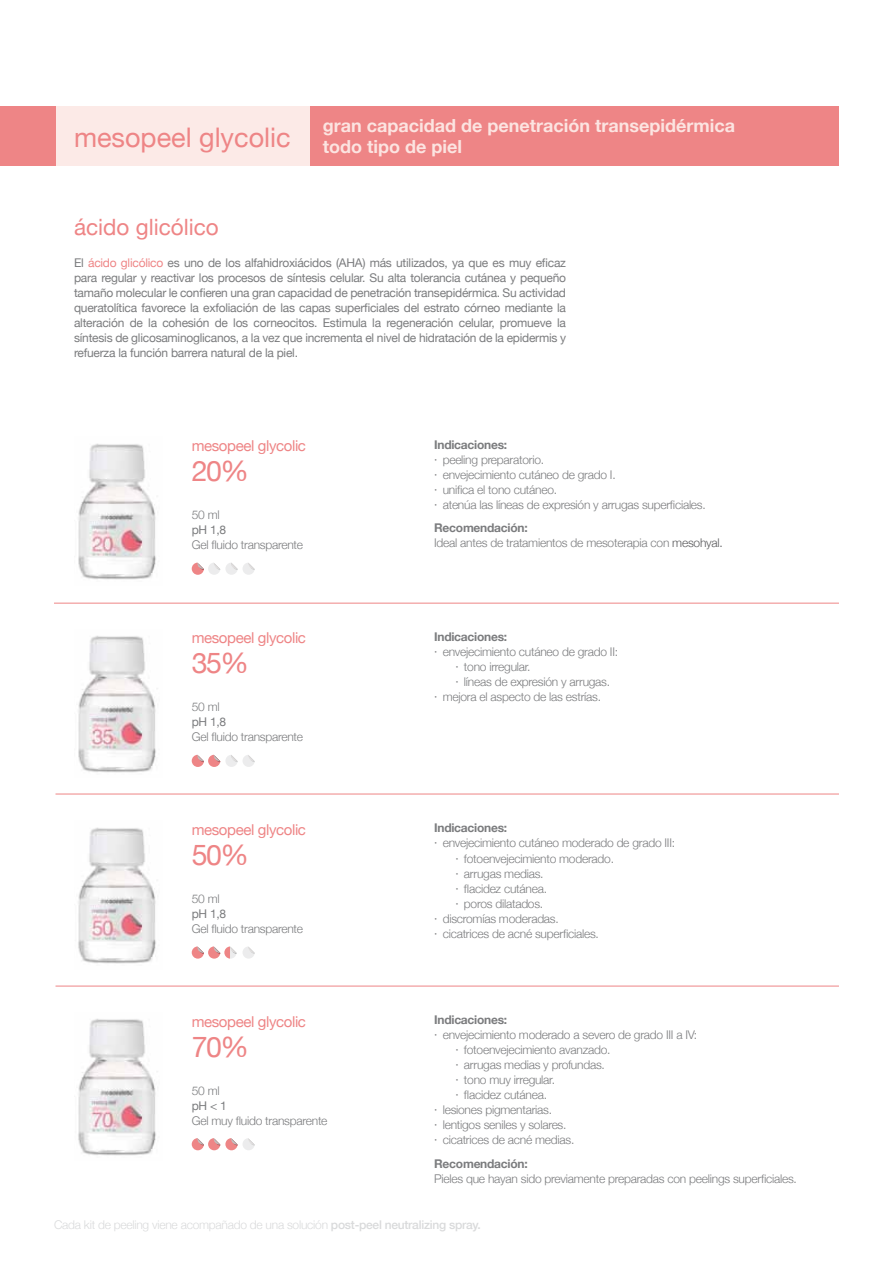
<style>
.page{position:relative;width:893px;height:1263px;background:#fff}
.page>*{position:absolute;margin:0;border:0;box-sizing:border-box;transform-origin:0 0}
.t1{font:28.5px "Helvetica Neue";letter-spacing:-.05em;color:#ee8586}
.t2{font:27px "Helvetica Neue";color:#ee8586}
.t3{font:22.5px "Helvetica Neue";color:#ee8586}
.t4{font:700 18px/21px "Helvetica Neue";color:#fce4e1}
.t5{font:15px "Helvetica Neue";letter-spacing:-.025em;color:#ee8586}
.t6{font:300 12px/15px "Helvetica Neue";letter-spacing:-.02em;color:#7b7c7e}
.t7{font:12px/15px "Helvetica Neue";letter-spacing:-.02em;color:#7b7c7e;text-align:justify}
.t8{font:300 12px "Helvetica Neue";letter-spacing:-.02em;color:#d9dadb}
.t9{font:700 12px "Helvetica Neue";letter-spacing:-.02em;color:#7b7c7e}
.s1{color:#ee8586}
.s2{font-weight:700}
.s3{font-family:"Helvetica";font-weight:400}
.s4{color:#58585a}
.s5{font-weight:500}
</style>
<div class="page">
<div style="left:54px;top:106px;width:266px;height:60px;background:#fceae7"></div>
<div style="left:0;top:106px;width:56px;height:60px;background:#ee8586"></div>
<div style="left:310px;top:106px;width:529px;height:60px;background:#ee8586"></div>
<img style="left:78px;top:636px;width:80px;height:137px">
<hr style="left:54px;top:603px;width:785px;height:1px;background:#ee8586">
<hr style="left:56px;top:794px;width:783px;height:1px;background:#ee8586">
<hr style="left:56px;top:986px;width:783px;height:1px;background:#ee8586">
<img style="left:78px;top:443px;width:78px;height:137px">
<img style="left:78px;top:827px;width:78px;height:137px">
<img style="left:78px;top:1019px;width:80px;height:137px">
<svg style="left:192px;top:755px;width:63px;height:12px"></svg>
<svg style="left:192px;top:563px;width:63px;height:12px"></svg>
<svg style="left:192px;top:946px;width:63px;height:13px"></svg>
<svg style="left:192px;top:1138px;width:63px;height:12px"></svg>
<h2 class="t2" style="left:74px;top:121px;width:218px">mesopeel glycolic</h2>
<h3 class="t4" style="left:323px;top:114px;width:414px">gran capacidad de penetración transepidérmica todo tipo de piel</h3>
<h3 class="t3" style="left:74px;top:214px;width:146px">ácido glicólico</h3>
<p class="t7" style="left:74px;top:255px;width:493px">El <span class="s1">ácido glicólico</span> es uno de los alfahidroxiácidos (AHA) más utilizados, ya que es muy eficaz para regular y reactivar los procesos de síntesis celular. Su alta tolerancia cutánea y pequeño tamaño molecular le confieren una gran capacidad de penetración transepidérmica. Su actividad queratolítica favorece la exfoliación de las capas superficiales del estrato córneo mediante la alteración de la cohesión de los corneocitos. Estimula la regeneración celular, promueve la síntesis de glicosaminoglicanos, a la vez que incrementa el nivel de hidratación de la epidermis y refuerza la función barrera natural de la piel.</p>
<p class="t5" style="left:192px;top:437px;width:116px">mesopeel glycolic</p>
<h1 class="t1" style="left:192px;top:454px;width:59px">20%</h1>
<p class="t6" style="left:192px;top:507px;width:29px">50 ml</p>
<p class="t7" style="left:192px;top:522px;width:36px">pH 1,8</p>
<p class="t6" style="left:192px;top:537px;width:113px">Gel fluido transparente</p>
<p class="t5" style="left:192px;top:629px;width:116px">mesopeel glycolic</p>
<h1 class="t1" style="left:192px;top:646px;width:59px">35%</h1>
<p class="t6" style="left:192px;top:699px;width:29px">50 ml</p>
<p class="t7" style="left:192px;top:714px;width:36px">pH 1,8</p>
<p class="t6" style="left:192px;top:729px;width:113px">Gel fluido transparente</p>
<p class="t5" style="left:192px;top:821px;width:116px">mesopeel glycolic</p>
<h1 class="t1" style="left:192px;top:838px;width:59px">50%</h1>
<p class="t6" style="left:192px;top:891px;width:29px">50 ml</p>
<p class="t7" style="left:192px;top:906px;width:36px">pH 1,8</p>
<p class="t6" style="left:192px;top:921px;width:113px">Gel fluido transparente</p>
<p class="t5" style="left:192px;top:1012px;width:116px">mesopeel glycolic</p>
<h1 class="t1" style="left:192px;top:1029px;width:59px">70%</h1>
<p class="t6" style="left:192px;top:1082px;width:29px">50 ml</p>
<p class="t7" style="left:192px;top:1098px;width:37px">pH &lt; 1</p>
<p class="t6" style="left:192px;top:1112px;width:137px">Gel muy fluido transparente</p>
<p class="t6" style="left:434px;top:437px;width:273px"><span class="s2">Indicaciones:<br></span><span class="s3">·</span> peeling preparatorio.<br><span class="s3">·</span> envejecimiento cutáneo de grado I.<br><span class="s3">·</span> unifica el tono cutáneo.<br><span class="s3">·</span> atenúa las líneas de expresión y arrugas superficiales.</p>
<p class="t6" style="left:434px;top:520px;width:290px"><span class="s2">Recomendación:<br></span>Ideal antes de tratamientos de mesoterapia con <span class="s4">mesohyal.</span></p>
<p class="t9" style="left:434px;top:629px;width:75px">Indicaciones:</p>
<p class="t6" style="left:434px;top:644px;width:185px"><span class="s3">·</span> envejecimiento cutáneo de grado II:</p>
<p class="t6" style="left:455px;top:659px;width:77px"><span class="s3">·</span> tono irregular.</p>
<p class="t6" style="left:455px;top:674px;width:156px"><span class="s3">·</span> líneas de expresión y arrugas.</p>
<p class="t6" style="left:434px;top:689px;width:168px"><span class="s3">·</span> mejora el aspecto de las estrías.</p>
<p class="t9" style="left:434px;top:821px;width:75px">Indicaciones:</p>
<p class="t6" style="left:434px;top:835px;width:242px"><span class="s3">·</span> envejecimiento cutáneo moderado de grado III:</p>
<p class="t6" style="left:455px;top:850px;width:160px"><span class="s3">·</span> fotoenvejecimiento moderado.</p>
<p class="t6" style="left:455px;top:865px;width:90px"><span class="s3">·</span> arrugas medias.</p>
<p class="t6" style="left:455px;top:880px;width:93px"><span class="s3">·</span> flacidez cutánea.</p>
<p class="t6" style="left:455px;top:895px;width:89px"><span class="s3">·</span> poros dilatados.</p>
<p class="t6" style="left:434px;top:910px;width:126px"><span class="s3">·</span> discromías moderadas.</p>
<p class="t6" style="left:434px;top:925px;width:166px"><span class="s3">·</span> cicatrices de acné superficiales.</p>
<p class="t9" style="left:434px;top:1012px;width:75px">Indicaciones:</p>
<p class="t6" style="left:434px;top:1027px;width:265px"><span class="s3">·</span> envejecimiento moderado a severo de grado III a IV:</p>
<p class="t6" style="left:455px;top:1042px;width:156px"><span class="s3">·</span> fotoenvejecimiento avanzado.</p>
<p class="t6" style="left:455px;top:1057px;width:151px"><span class="s3">·</span> arrugas medias y profundas.</p>
<p class="t6" style="left:455px;top:1072px;width:101px"><span class="s3">·</span> tono muy irregular.</p>
<p class="t6" style="left:455px;top:1087px;width:93px"><span class="s3">·</span> flacidez cutánea.</p>
<p class="t6" style="left:434px;top:1102px;width:119px"><span class="s3">·</span> lesiones pigmentarias.</p>
<p class="t6" style="left:434px;top:1117px;width:134px"><span class="s3">·</span> lentigos seniles y solares.</p>
<p class="t6" style="left:434px;top:1132px;width:142px"><span class="s3">·</span> cicatrices de acné medias.</p>
<p class="t9" style="left:434px;top:1156px;width:95px">Recomendación:</p>
<p class="t6" style="left:434px;top:1171px;width:364px">Pieles que hayan sido previamente preparadas con peelings superficiales.</p>
<p class="t8" style="left:54px;top:1217px;width:428px">Cada kit de peeling viene acompañado de una solución <span class="s5">post-peel neutralizing spray.</span></p>
</div>
